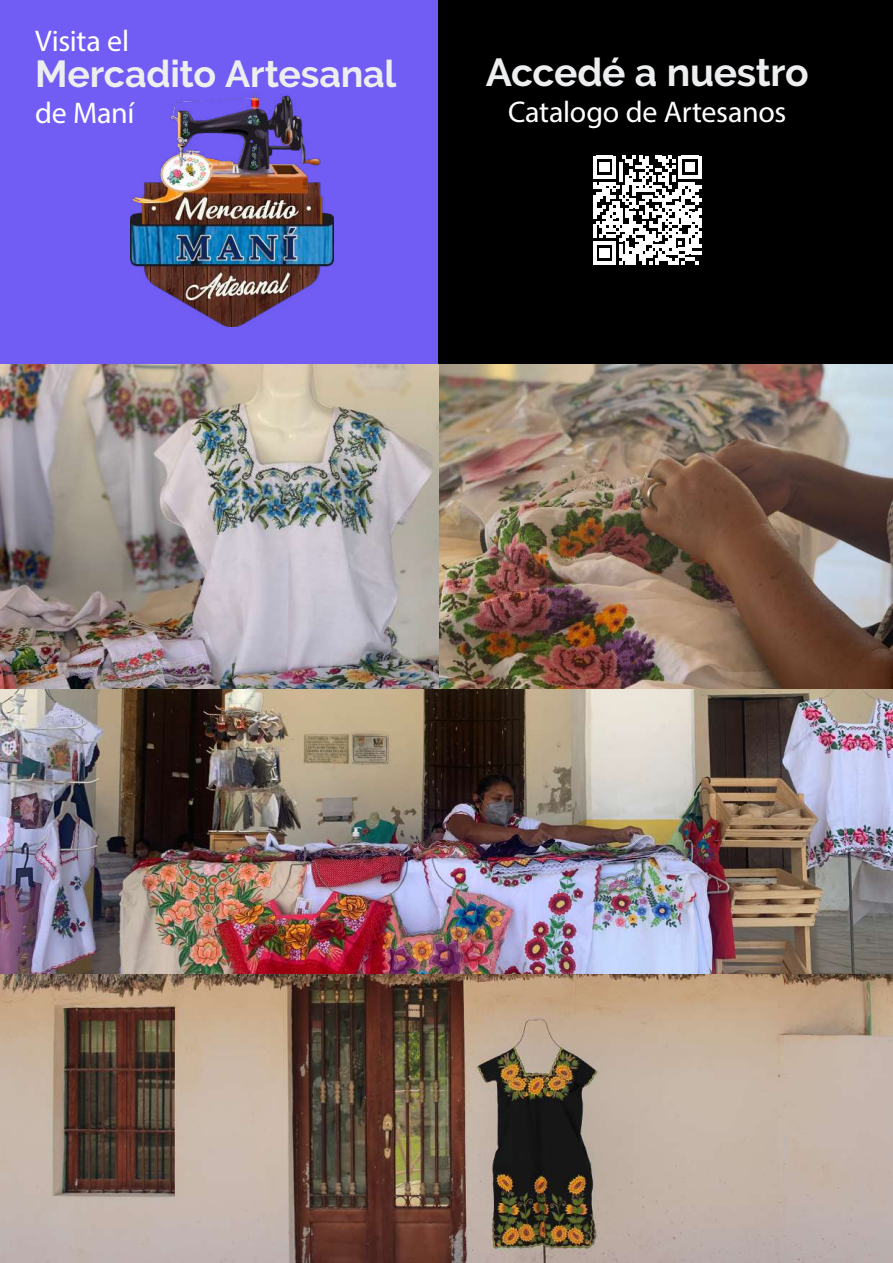
<style>
.page{position:relative;width:893px;height:1263px;background:#fff}
.page>*{position:absolute;margin:0;border:0;box-sizing:border-box;transform-origin:0 0}
.t1{font:700 39px "Raleway";letter-spacing:-.01em;color:#edeef0}
.t2{font:700 37.5px "Raleway";letter-spacing:-.005em;color:#edeef0}
.t3{font:30px "Myriad Pro";letter-spacing:-.01em;color:#fff}
</style>
<div class="page">
<div style="left:0;top:1px;width:439px;height:363px;background:#715cf4"></div>
<img style="left:130px;top:94px;width:204px;height:232px">
<div style="left:439px;top:1px;width:454px;height:363px;background:#000"></div>
<svg style="left:593px;top:156px;width:109px;height:108px"></svg>
<img style="left:0;top:364px;width:440px;height:326px">
<img style="left:440px;top:364px;width:452px;height:326px">
<img style="left:0;top:690px;width:893px;height:573px">
<p class="t3" style="left:35px;top:23px;width:95px">Visita el</p>
<p class="t2" style="left:35px;top:53px;width:363px">Mercadito Artesanal</p>
<p class="t3" style="left:35px;top:95px;width:101px">de Maní</p>
<h1 class="t1" style="left:486px;top:50px;width:325px">Accedé a nuestro</h1>
<p class="t3" style="left:508px;top:94px;width:280px">Catalogo de Artesanos</p>
</div>
